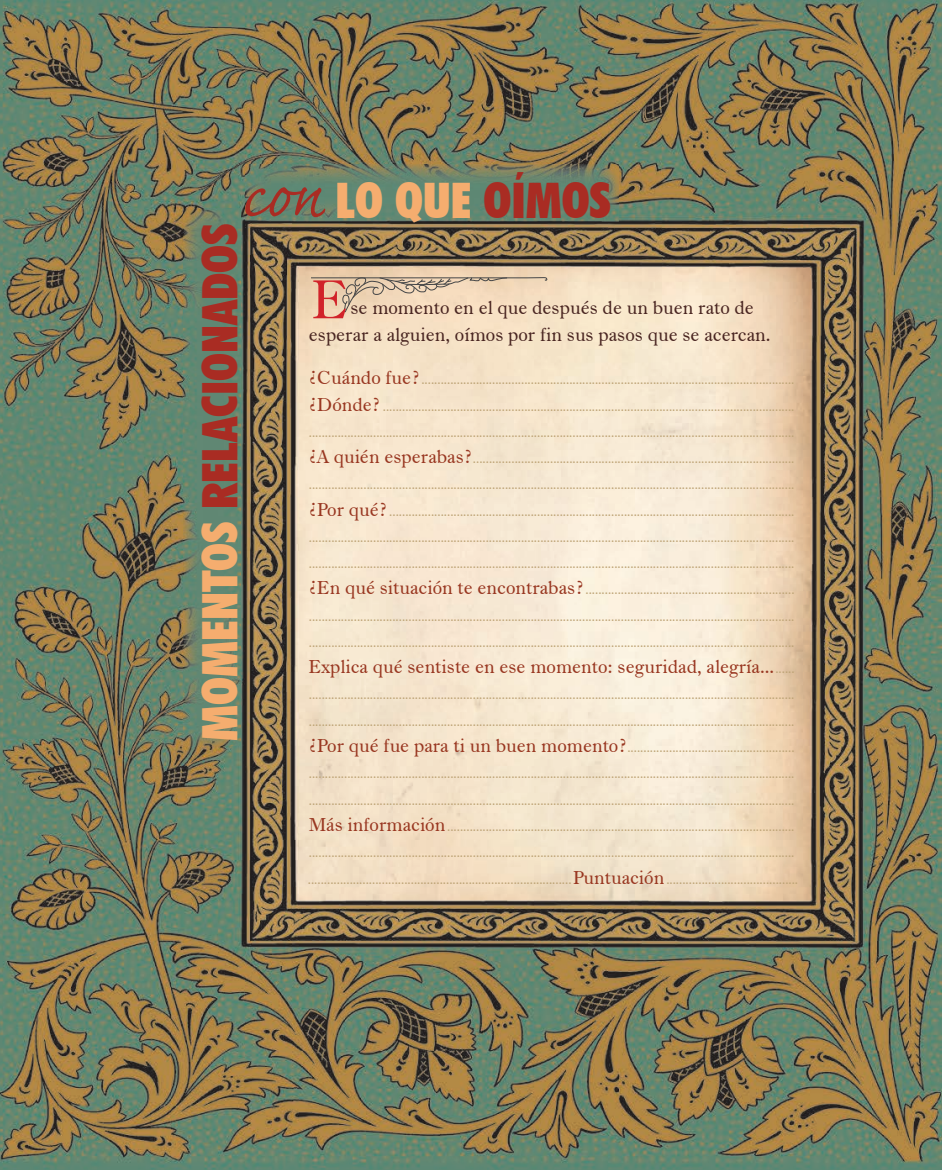
<style>
.page{position:relative;width:942px;height:1170px;background:#fff}
.page>*{position:absolute;margin:0;border:0;box-sizing:border-box;transform-origin:0 0}
.t1{font:56px "Dutch 766 BT Roman A";color:#d1232a}
.t2{font:900 condensed 49px "Futura BT";color:#a92c23}
.t3{font:900 condensed 49px "Futura BT";color:#f5ad6f}
.t4{font:19.25px/26.2px "Dutch 766 BT Roman A";color:#492521}
.t5{font:19.25px "Dutch 766 BT Roman A";color:#993721}
.t6{font:13.12px/26.2px "Dutch 766 BT Roman A";color:#bda375;text-align:justify}
.s1{font-family:"Caflisch Script Pro";font-weight:400;font-stretch:normal;font-size:77px;color:#a92c23}
.s2{color:#a92c23}
.s3{color:#f5ad6f}
.s4{font-size:19.25px;color:#993721}
.s5{font-size:13.12px;color:#bda375}
</style>
<div class="page">
<img style="left:0;top:0;width:942px;height:1170px">
<img style="left:183px;top:208px;width:57px;height:538px">
<img style="left:245px;top:164px;width:374px;height:57px">
<svg style="left:310px;top:277px;width:238px;height:36px;background:#e3ccb0"></svg>
<h2 class="t3" style="left:241px;top:170px;width:372px"><span class="s1">con</span> LO QUE <span class="s2">OÍMOS</span></h2>
<h2 class="t2" style="left:190px;top:741px;width:518px;rotate:-90deg"><span class="s3">MOMENTOS</span> RELACIONADOS</h2>
<h1 class="t1" style="left:312px;top:265px;width:38px">E</h1>
<h3 class="t4" style="left:309px;top:294px;width:463px;text-indent:42px">se momento en el que después de un buen rato de esperar a alguien, oímos por fin sus pasos que se acercan.</h3>
<p class="t6" style="left:309px;top:367px;width:487px"><span class="s4">¿Cuándo fue?</span> .................................................................................................................... <span class="s4">¿Dónde?</span> ................................................................................................................................ ....................................................................................................................................................... <span class="s4">¿A quién esperabas?</span> .................................................................................................... ....................................................................................................................................................... <span class="s4">¿Por qué?</span> .............................................................................................................................. ....................................................................................................................................................... ....................................................................................................................................................... <span class="s4">¿En qué situación te encontrabas?</span> ................................................................. ....................................................................................................................................................... .......................................................................................................................................................</p>
<h3 class="t5" style="left:309px;top:655px;width:487px">Explica qué sentiste en ese momento: seguridad, alegría... <span class="s5">......</span></h3>
<p class="t6" style="left:308px;top:682px;width:492px;text-align:left">....................................................................................................................................................... ....................................................................................................................................................... <span class="s4">¿Por qué fue para ti un buen momento?</span> .................................................... ....................................................................................................................................................... .......................................................................................................................................................<br><span class="s4">Más información</span> ............................................................................................................ ....................................................................................................................................................... ..................................................................................<span class="s4">Puntuación</span> .........................................</p>
</div>
